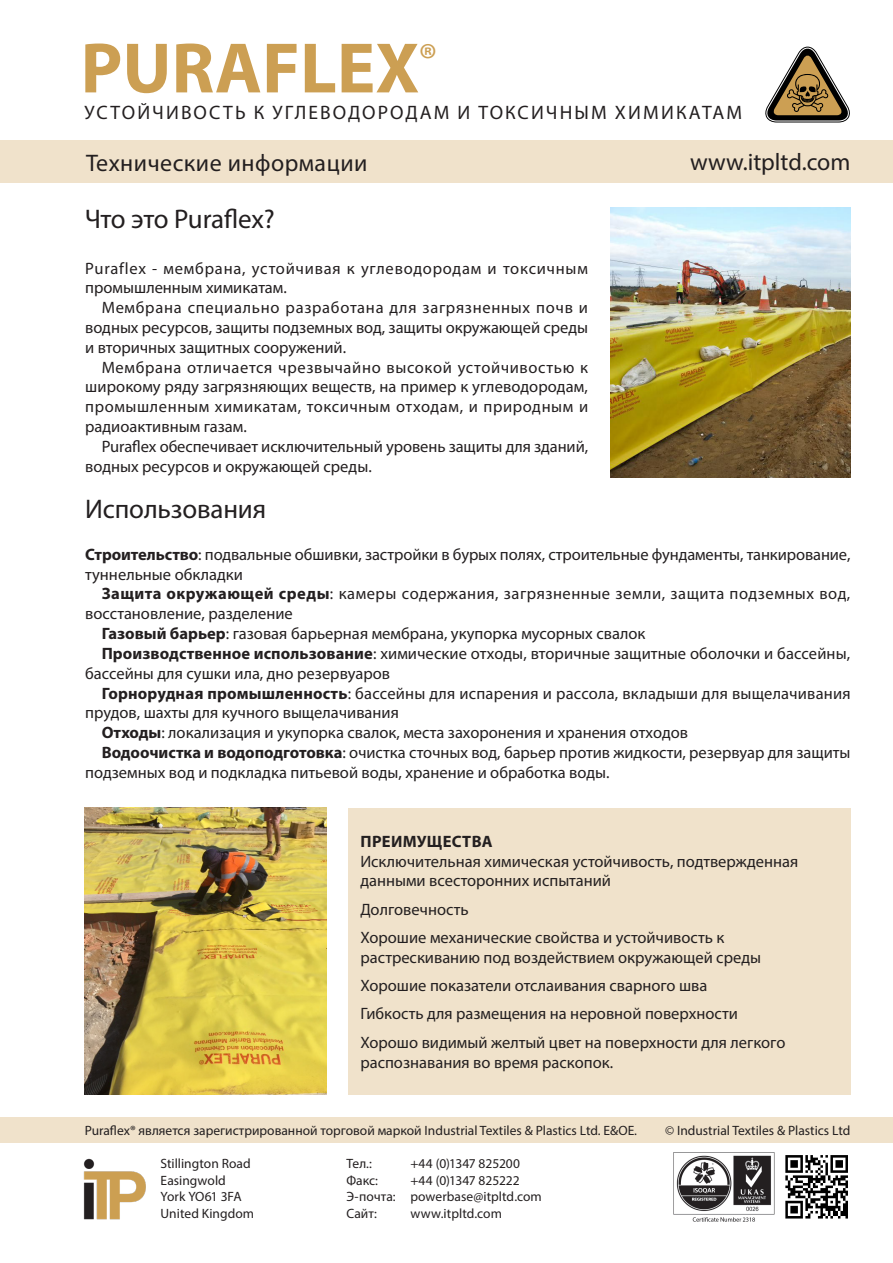
<style>
.page{position:relative;width:893px;height:1263px;background:#fff}
.page>*{position:absolute;margin:0;border:0;box-sizing:border-box;transform-origin:0 0}
.t1{font:700 72px "Myriad Pro";color:#cc9f53}
.t2{font:27px "Myriad Pro";letter-spacing:-.005em;color:#231f20}
.fact-box-body{font:24px "Myriad Pro";letter-spacing:.02em;color:#231f20}
.fact-box-body-2{font:24px "Myriad Pro";color:#231f20}
.t3{font:19.5px "Myriad Pro";letter-spacing:.11em;color:#231f20}
.body{font:16.5px/19.8px "Myriad Pro";color:#231f20}
.fact-box-body-3{font:16.5px/19.8px "Myriad Pro";color:#231f20}
.body-2{font:16.5px/19.8px "Myriad Pro";letter-spacing:.03em;color:#231f20}
.body-3{font:16.5px/19.8px "Myriad Pro";letter-spacing:.045em;color:#231f20}
.fact-box-header{font:700 16.5px "Myriad Pro";letter-spacing:.02em;color:#231f20}
.t4{font:13.5px "Myriad Pro";color:#231f20}
.s1{font-weight:700}
</style>
<div class="page">
<div style="left:0;top:1117px;width:893px;height:26px;background:#f0e2cb"></div>
<img style="left:83px;top:1158px;width:63px;height:61px">
<img style="left:673px;top:1152px;width:102px;height:69px">
<img style="left:785px;top:1155px;width:63px;height:64px">
<div style="left:0;top:140px;width:893px;height:42px;background:#f0e2cb"></div>
<div style="left:348px;top:808px;width:502px;height:286px;background:#f0e2cb"></div>
<img style="left:610px;top:207px;width:240px;height:270px">
<img style="left:85px;top:808px;width:241px;height:286px">
<svg style="left:765px;top:47px;width:85px;height:75px"></svg>
<p class="t1" style="left:81px;top:21px;width:358px">PURAFLEX<sup>®</sup></p>
<p class="t3" style="left:84px;top:101px;width:659px">УСТОЙЧИВОСТЬ К УГЛЕВОДОРОДАМ И ТОКСИЧНЫМ ХИМИКАТАМ</p>
<p class="fact-box-body" style="left:86px;top:148px;width:283px">Технические информации</p>
<p class="fact-box-body-2" style="left:690px;top:147px;width:162px">www.itpltd.com</p>
<p class="t2" style="left:85px;top:202px;width:192px">Что это Puraflex?</p>
<p class="body-3" style="left:85px;top:258px;width:504px">Puraflex - мембрана, устойчивая к углеводородам и токсичным промышленным химикатам.</p>
<p class="body" style="left:85px;top:298px;width:504px;text-align:justify;text-indent:16px">Мембрана специально разработана для загрязненных почв и водных ресурсов, защиты подземных вод, защиты окружающей среды и вторичных защитных сооружений.</p>
<p class="body" style="left:85px;top:357px;width:504px;text-align:justify;text-indent:16px">Мембрана отличается чрезвычайно высокой устойчивостью к широкому ряду загрязняющих веществ, на пример к углеводородам, промышленным химикатам, токсичным отходам, и природным и радиоактивным газам.</p>
<p class="body" style="left:85px;top:436px;width:504px;text-indent:16px">Puraflex обеспечивает исключительный уровень защиты для зданий, водных ресурсов и окружающей среды.</p>
<p class="t2" style="left:85px;top:492px;width:183px">Использования</p>
<p class="body" style="left:85px;top:544px;width:767px"><span class="s1">Строительство</span>: подвальные обшивки, застройки в бурых полях, строительные фундаменты, танкирование, туннельные обкладки</p>
<p class="body-2" style="left:85px;top:584px;width:767px;text-indent:16px"><span class="s1">Защита окружающей среды</span>: камеры содержания, загрязненные земли, защита подземных вод, восстановление, разделение</p>
<p class="body" style="left:102px;top:623px;width:545px"><span class="s1">Газовый барьер</span>: газовая барьерная мембрана, укупорка мусорных свалок</p>
<p class="body" style="left:85px;top:643px;width:766px;text-indent:16px"><span class="s1">Производственное использование</span>: химические отходы, вторичные защитные оболочки и бассейны, бассейны для сушки ила, дно резервуаров</p>
<p class="body" style="left:85px;top:683px;width:767px;text-indent:16px"><span class="s1">Горнорудная промышленность</span>: бассейны для испарения и рассола, вкладыши для выщелачивания прудов, шахты для кучного выщелачивания</p>
<p class="body" style="left:102px;top:722px;width:588px"><span class="s1">Отходы</span>: локализация и укупорка свалок, места захоронения и хранения отходов</p>
<p class="body" style="left:85px;top:742px;width:767px;text-indent:16px"><span class="s1">Водоочистка и водоподготовка</span>: очистка сточных вод, барьер против жидкости, резервуар для защиты подземных вод и подкладка питьевой воды, хранение и обработка воды.</p>
<p class="fact-box-header" style="left:360px;top:830px;width:134px">ПРЕИМУЩЕСТВА</p>
<p class="fact-box-body-3" style="left:360px;top:851px;width:440px">Исключительная химическая устойчивость, подтвержденная данными всесторонних испытаний</p>
<p class="fact-box-body-3" style="left:360px;top:899px;width:110px">Долговечность</p>
<p class="fact-box-body-3" style="left:360px;top:927px;width:402px">Хорошие механические свойства и устойчивость к растрескиванию под воздействием окружающей среды</p>
<p class="fact-box-body-3" style="left:360px;top:975px;width:349px">Хорошие показатели отслаивания сварного шва</p>
<p class="fact-box-body-3" style="left:360px;top:1004px;width:379px">Гибкость для размещения на неровной поверхности</p>
<p class="fact-box-body-3" style="left:360px;top:1032px;width:427px">Хорошо видимый желтый цвет на поверхности для легкого распознавания во время раскопок.</p>
<p class="t4" style="left:85px;top:1122px;width:554px">Puraflex® является зарегистрированной торговой маркой Industrial Textiles &amp; Plastics Ltd. E&amp;OE.</p>
<p class="t4" style="left:665px;top:1122px;width:187px">© Industrial Textiles &amp; Plastics Ltd</p>
<p class="t4" style="left:161px;top:1155px;width:92px">Stillington Road</p>
<p class="t4" style="left:161px;top:1172px;width:67px">Easingwold</p>
<p class="t4" style="left:161px;top:1188px;width:83px">York YO61 3FA</p>
<p class="t4" style="left:161px;top:1205px;width:95px">United Kingdom</p>
<p class="t4" style="left:347px;top:1155px;width:27px">Тел.:</p>
<p class="t4" style="left:410px;top:1155px;width:111px">+44 (0)1347 825200</p>
<p class="t4" style="left:347px;top:1172px;width:33px">Факс:</p>
<p class="t4" style="left:410px;top:1172px;width:111px">+44 (0)1347 825222</p>
<p class="t4" style="left:347px;top:1188px;width:197px">Э-почта: powerbase@itpltd.com</p>
<p class="t4" style="left:347px;top:1205px;width:32px">Сайт:</p>
<p class="t4" style="left:410px;top:1205px;width:93px">www.itpltd.com</p>
</div>
